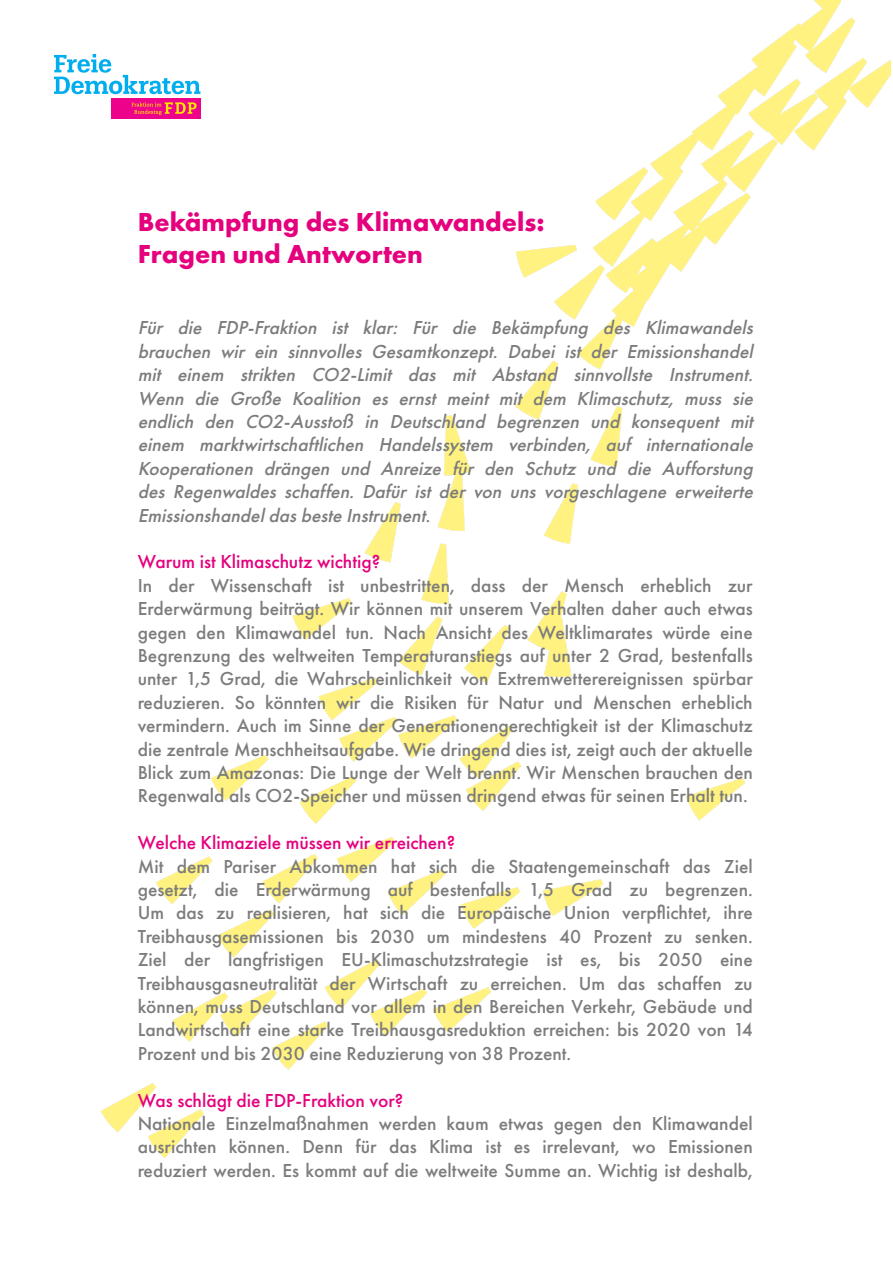
<style>
.page{position:relative;width:893px;height:1263px;background:#fff}
.page>*{position:absolute;margin:0;border:0;box-sizing:border-box;transform-origin:0 0}
.t1{font:700 27px/32.4px "Futura PT";color:#e5007d}
.t2{font:500 19.5px/23.4px "Futura PT";color:#7c7c7c;text-align:justify}
.t3{font:italic 500 19.5px/23.4px "Futura PT";color:#7c7c7c;text-align:justify}
.t4{font:500 19.5px "Futura PT";color:#e5007d}
</style>
<div class="page">
<img style="left:76px;top:0;width:814px;height:1159px">
<svg style="left:54px;top:54px;width:146px;height:40px"></svg>
<div style="left:111px;top:98px;width:89px;height:20px;background:#ed028c"></div>
<svg style="left:132px;top:102px;width:65px;height:13px"></svg>
<h1 class="t1" style="left:138px;top:205px;width:408px">Bekämpfung des Klimawandels:<br>Fragen und Antworten</h1>
<p class="t3" style="left:138px;top:316px;width:621px">Für die FDP-Fraktion ist klar: Für die Bekämpfung des Klimawandels brauchen wir ein sinnvolles Gesamtkonzept. Dabei ist der Emissionshandel mit einem strikten CO2-Limit das mit Abstand sinnvollste Instrument.<br>Wenn die Große Koalition es ernst meint mit dem Klimaschutz, muss sie endlich den CO2-Ausstoß in Deutschland begrenzen und konsequent mit einem marktwirtschaftlichen Handelssystem verbinden, auf internationale Kooperationen drängen und Anreize für den Schutz und die Aufforstung des Regenwaldes schaffen. Dafür ist der von uns vorgeschlagene erweiterte Emissionshandeldasbeste Instrument.</p>
<p class="t4" style="left:138px;top:550px;width:244px">Warum ist Klimaschutz wichtig?</p>
<p class="t2" style="left:138px;top:574px;width:617px">In der Wissenschaft ist unbestritten, dass der Mensch erheblich zur Erderwärmung beiträgt. Wir können mit unserem Verhalten daher auch etwas gegen den Klimawandel tun. Nach Ansicht des Weltklimarates würde eine Begrenzung des weltweiten Temperaturanstiegs auf unter 2 Grad, bestenfalls unter 1,5 Grad, die Wahrscheinlichkeit von Extremwetterereignissen spürbar reduzieren. So könnten wir die Risiken für Natur und Menschen erheblich vermindern. Auch im Sinne der Generationengerechtigkeit ist der Klimaschutz die zentrale Menschheitsaufgabe. Wie dringend dies ist, zeigt auch der aktuelle Blick zum Amazonas: Die Lunge der Welt brennt. Wir Menschen brauchen den Regenwald als CO2-Speicher und müssen dringend etwas für seinen Erhalt tun.</p>
<p class="t4" style="left:138px;top:831px;width:319px">Welche Klimaziele müssen wir erreichen?</p>
<p class="t2" style="left:138px;top:854px;width:617px">Mit dem Pariser Abkommen hat sich die Staatengemeinschaft das Ziel gesetzt, die Erderwärmung auf bestenfalls 1,5 Grad zu begrenzen.<br>Um das zu realisieren, hat sich die Europäische Union verpflichtet, ihre Treibhausgasemissionen bis 2030 um mindestens 40 Prozent zu senken.<br>Ziel der langfristigen EU-Klimaschutzstrategie ist es, bis 2050 eine Treibhausgasneutralität der Wirtschaft zu erreichen. Um das schaffen zu können, muss Deutschland vor allem in den Bereichen Verkehr, Gebäude und Landwirtschaft eine starke Treibhausgasreduktion erreichen: bis 2020 von 14<br>Prozent und bis 2030 eine Reduzierung von 38 Prozent.</p>
<p class="t4" style="left:138px;top:1088px;width:267px">Was schlägt die FDP-Fraktion vor?</p>
<p class="t2" style="left:138px;top:1112px;width:617px">Nationale Einzelmaßnahmen werden kaum etwas gegen den Klimawandel ausrichten können. Denn für das Klima ist es irrelevant, wo Emissionen reduziert werden. Es kommt auf die weltweite Summe an. Wichtig ist deshalb,</p>
</div>
